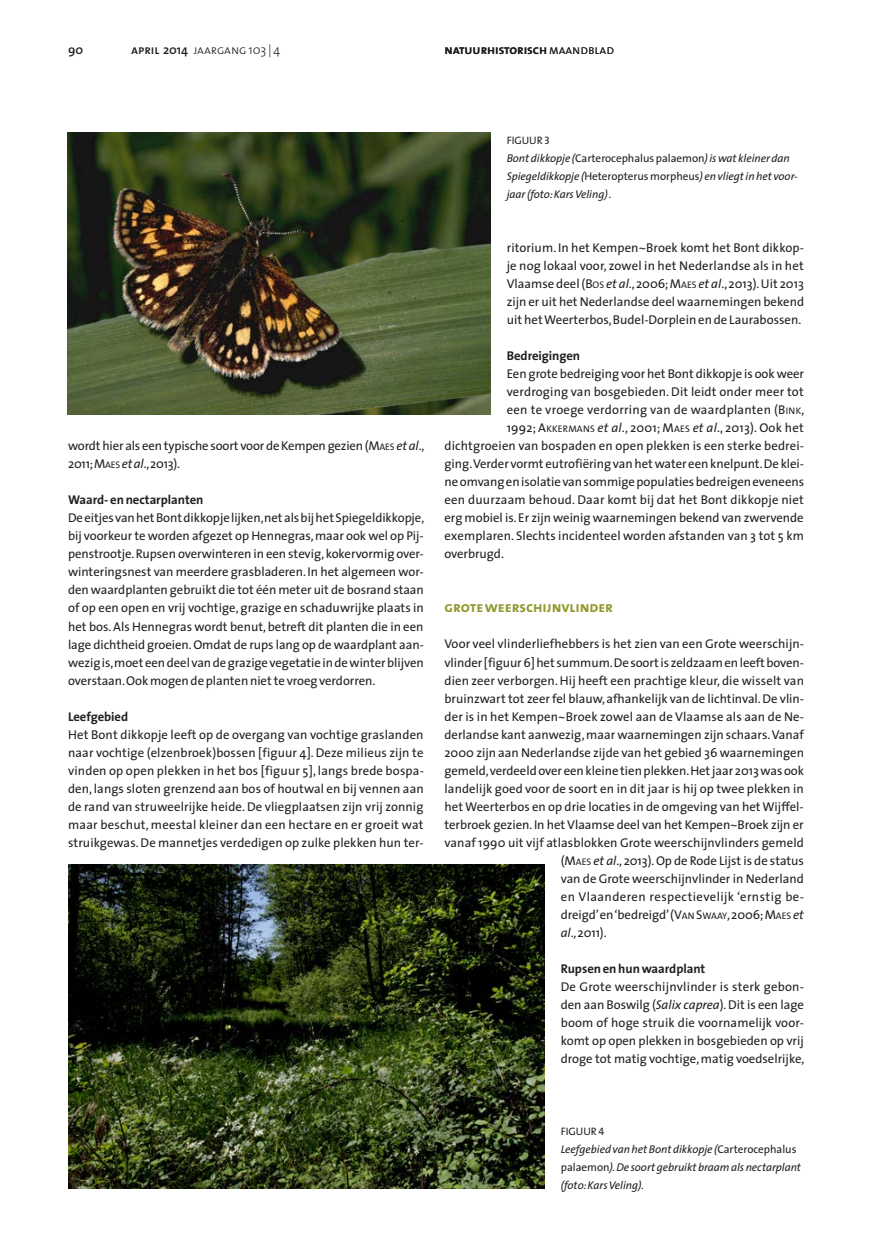
<style>
.page{position:relative;width:872px;height:1234px;background:#fff}
.page>*{position:absolute;margin:0;border:0;box-sizing:border-box;transform-origin:0 0}
.t1{font:15px "The Sans Bold Caps";letter-spacing:-.005em;color:#91992f}
.t2{font:12.75px/18px "The Sans";color:#231f20;text-align:justify}
.t3{font:700 12.75px "The Sans";letter-spacing:-.005em;color:#231f20}
.t4{font:12.75px "The Sans";letter-spacing:.015em;color:#231f20}
.t5{font:12.75px "The Sans";letter-spacing:.02em;color:#231f20}
.t6{font:12.75px "The Sans";letter-spacing:.035em;color:#231f20}
.t7{font:12.75px "The Sans Semi Bold Caps";letter-spacing:-.005em;color:#231f20}
.t8{font:12.75px "The Sans Light Caps";letter-spacing:-.005em;color:#231f20}
.t9{font:600 12.75px "The Sans";color:#231f20}
.t10{font:italic 11.25px/18px "The Sans";letter-spacing:-.005em;color:#231f20}
.t11{font:10.8px "The Sans Caps";color:#231f20}
.s1{font-family:"The Sans Semi Bold Caps"}
.s2{font-family:"The Sans";font-weight:600}
.s3{font-family:"The Sans";font-weight:300}
.s4{font-family:"The Sans Light Caps"}
.s5{font-style:inherit}
.s6{font-size:9.6px}
.s7{font-style:italic}
.s8{font-style:normal}
</style>
<div class="page">
<img style="left:68px;top:132px;width:422px;height:282px">
<img style="left:68px;top:864px;width:476px;height:323px">
<p class="t9" style="left:68px;top:39px;width:17px">90</p>
<p class="t8" style="left:131px;top:39px;width:151px"><span class="s1">april</span> <span class="s2">2014</span> jaargang <span class="s3">103 | 4</span></p>
<p class="t7" style="left:444px;top:39px;width:171px">natuurhistorisch<span class="s4">maandblad</span></p>
<p class="t2" style="left:68px;top:436px;width:358px">wordt hier als een typische soort voor de Kempen gezien (<span class="s5">M</span><span class="s6">AES</span> <span class="s7">et al</span><span class="s5">.,<br>2011; M</span><span class="s6">AES</span> <span class="s7">et al</span><span class="s5">., 2013</span>).</p>
<p class="t3" style="left:68px;top:489px;width:137px">Waard- en nectarplanten</p>
<p class="t2" style="left:68px;top:508px;width:358px">De eitjes van het Bont dikkopje lijken, net als bij het Spiegeldikkopje, bij voorkeur te worden afgezet op Hennegras, maar ook wel op Pij&shy;penstrootje. Rupsen overwinteren in een stevig, kokervormig over&shy;winteringsnest van meerdere grasbladeren. In het algemeen wor&shy;den waardplanten gebruikt die tot één meter uit de bosrand staan of op een open en vrij vochtige, grazige en schaduwrijke plaats in het bos. Als Hennegras wordt benut, betreft dit planten die in een lage dichtheid groeien. Omdat de rups lang op de waardplant aan&shy;wezig is, moet een deel van de grazige vegetatie in de winter blijven overstaan. Ook mogen de planten niet te vroeg verdorren.</p>
<p class="t3" style="left:68px;top:705px;width:62px">Leefgebied</p>
<p class="t2" style="left:68px;top:724px;width:357px">Het Bont dikkopje leeft op de overgang van vochtige graslanden naar vochtige (elzenbroek)bossen [figuur 4]. Deze milieus zijn te vinden op open plekken in het bos [figuur 5], langs brede bospa&shy;den, langs sloten grenzend aan bos of houtwal en bij vennen aan de rand van struweelrijke heide. De vliegplaatsen zijn vrij zonnig maar beschut, meestal kleiner dan een hectare en er groeit wat struikgewas. De mannetjes verdedigen op zulke plekken hun ter-</p>
<p class="t11" style="left:507px;top:131px;width:13px">FIGUUR</p>
<p class="t11" style="left:544px;top:131px;width:7px">3</p>
<p class="t10" style="left:507px;top:149px;width:292px">Bont dikkopje (<span class="s8">Carterocephalus palaemon</span>) is wat kleiner dan<br>Spiegeldikkopje (<span class="s8">Heteropterus morpheus</span>) en vliegt in het voor&shy;jaar (foto: Kars Veling) .</p>
<p class="t2" style="left:507px;top:238px;width:299px">ritorium. In het Kempen~Broek komt het Bont dikkop&shy;je nog lokaal voor, zowel in het Nederlandse als in het Vlaamse deel (<span class="s5">B</span><span class="s6">OS</span> <span class="s7">et al</span><span class="s5">., 2006; M</span><span class="s6">AES</span> <span class="s7">et al</span><span class="s5">., 2013</span>). Uit 2013 zijn er uit het Nederlandse deel waarnemingen bekend uit het Weerterbos, Budel-Dorplein en de Laurabossen.</p>
<p class="t3" style="left:507px;top:345px;width:75px">Bedreigingen</p>
<p class="t2" style="left:507px;top:364px;width:299px">Een grote bedreiging voor het Bont dikkopje is ook weer</p>
<p class="t2" style="left:507px;top:382px;width:298px">verdroging van bosgebieden. Dit leidt onder meer tot</p>
<p class="t5" style="left:507px;top:399px;width:299px">een te vroege verdorring van de waardplanten (<span class="s5">B</span> <span class="s6">INK</span><span class="s5">,</span></p>
<p class="t4" style="left:507px;top:417px;width:298px">1992; A<span class="s6">KKERMANS</span> <span class="s7">et al</span>., 2001; M<span class="s6">AES</span> <span class="s7">et al</span>., 2013<span class="s5">). Ook het</span></p>
<p class="t2" style="left:444px;top:436px;width:361px">dichtgroeien van bospaden en open plekken is een sterke bedrei-</p>
<p class="t2" style="left:444px;top:454px;width:361px">ging. Verder vormt eutrofiëring van het water een knelpunt. De klei-</p>
<p class="t2" style="left:444px;top:472px;width:361px">ne omvang en isolatie van sommige populaties bedreigen eveneens</p>
<p class="t2" style="left:444px;top:490px;width:361px">een duurzaam behoud. Daar komt bij dat het Bont dikkopje niet</p>
<p class="t2" style="left:444px;top:508px;width:361px">erg mobiel is. Er zijn weinig waarnemingen bekend van zwervende</p>
<p class="t2" style="left:444px;top:526px;width:361px">exemplaren. Slechts incidenteel worden afstanden van 3 tot 5 km</p>
<p class="t2" style="left:444px;top:544px;width:61px">overbrugd.</p>
<p class="t1" style="left:444px;top:594px;width:170px">grote weerschijnvlinder</p>
<p class="t2" style="left:444px;top:634px;width:361px">Voor veel vlinderliefhebbers is het zien van een Grote weerschijn-</p>
<p class="t2" style="left:444px;top:652px;width:361px">vlinder [figuur 6] het summum. De soort is zeldzaam en leeft boven-</p>
<p class="t2" style="left:444px;top:670px;width:361px">dien zeer verborgen. Hij heeft een prachtige kleur, die wisselt van</p>
<p class="t2" style="left:444px;top:688px;width:361px">bruinzwart tot zeer fel blauw, afhankelijk van de lichtinval. De vlin-</p>
<p class="t2" style="left:444px;top:706px;width:361px">der is in het Kempen~Broek zowel aan de Vlaamse als aan de Ne-</p>
<p class="t2" style="left:444px;top:724px;width:361px">derlandse kant aanwezig, maar waarnemingen zijn schaars. Vanaf</p>
<p class="t2" style="left:444px;top:742px;width:361px">2000 zijn aan Nederlandse zijde van het gebied 36 waarnemingen</p>
<p class="t2" style="left:444px;top:760px;width:361px">gemeld, verdeeld over een kleine tien plekken. Het jaar 2013 was ook</p>
<p class="t2" style="left:444px;top:778px;width:361px">landelijk goed voor de soort en in dit jaar is hij op twee plekken in</p>
<p class="t2" style="left:444px;top:796px;width:361px">het Weerterbos en op drie locaties in de omgeving van het Wijffel-</p>
<p class="t2" style="left:444px;top:814px;width:361px">terbroek gezien. In het Vlaamse deel van het Kempen~Broek zijn er</p>
<p class="t2" style="left:444px;top:832px;width:361px">vanaf 1990 uit vijf atlasblokken Grote weerschijnvlinders gemeld</p>
<p class="t2" style="left:561px;top:850px;width:244px">(<span class="s5">M</span><span class="s6">AES</span> <span class="s7">et al</span><span class="s5">., 2013)</span>. Op de Rode Lijst is de status</p>
<p class="t2" style="left:561px;top:868px;width:244px">van de Grote weerschijnvlinder in Nederland</p>
<p class="t6" style="left:561px;top:885px;width:245px">en Vlaanderen respectievelijk ‘ernstig be-</p>
<p class="t2" style="left:561px;top:904px;width:244px">dreigd’ en ‘bedreigd’ (<span class="s5">V</span><span class="s6">AN</span> <span class="s5">S</span><span class="s6">WAAY</span>, 2006; <span class="s5">M</span><span class="s6">AES</span> <span class="s7">et</span></p>
<p class="t4" style="left:561px;top:921px;width:47px"><span class="s7">al</span>., 2011<span class="s5">).</span></p>
<p class="t3" style="left:561px;top:957px;width:146px">Rupsen en hun waardplant</p>
<p class="t2" style="left:561px;top:976px;width:245px">De Grote weerschijnvlinder is sterk gebon&shy;den aan Boswilg (<span class="s7">Salix caprea</span>). Dit is een lage boom of hoge struik die voornamelijk voor&shy;komt op open plekken in bosgebieden op vrij droge tot matig vochtige, matig voedselrijke,</p>
<p class="t11" style="left:561px;top:1121px;width:13px">FIGUUR</p>
<p class="t11" style="left:598px;top:1121px;width:7px">4</p>
<p class="t10" style="left:561px;top:1139px;width:242px">Leefgebied van het Bont dikkopje (<span class="s8">Carterocephalus palaemon</span>). De soort gebruikt braam als nectarplant (foto: Kars Veling).</p>
</div>
